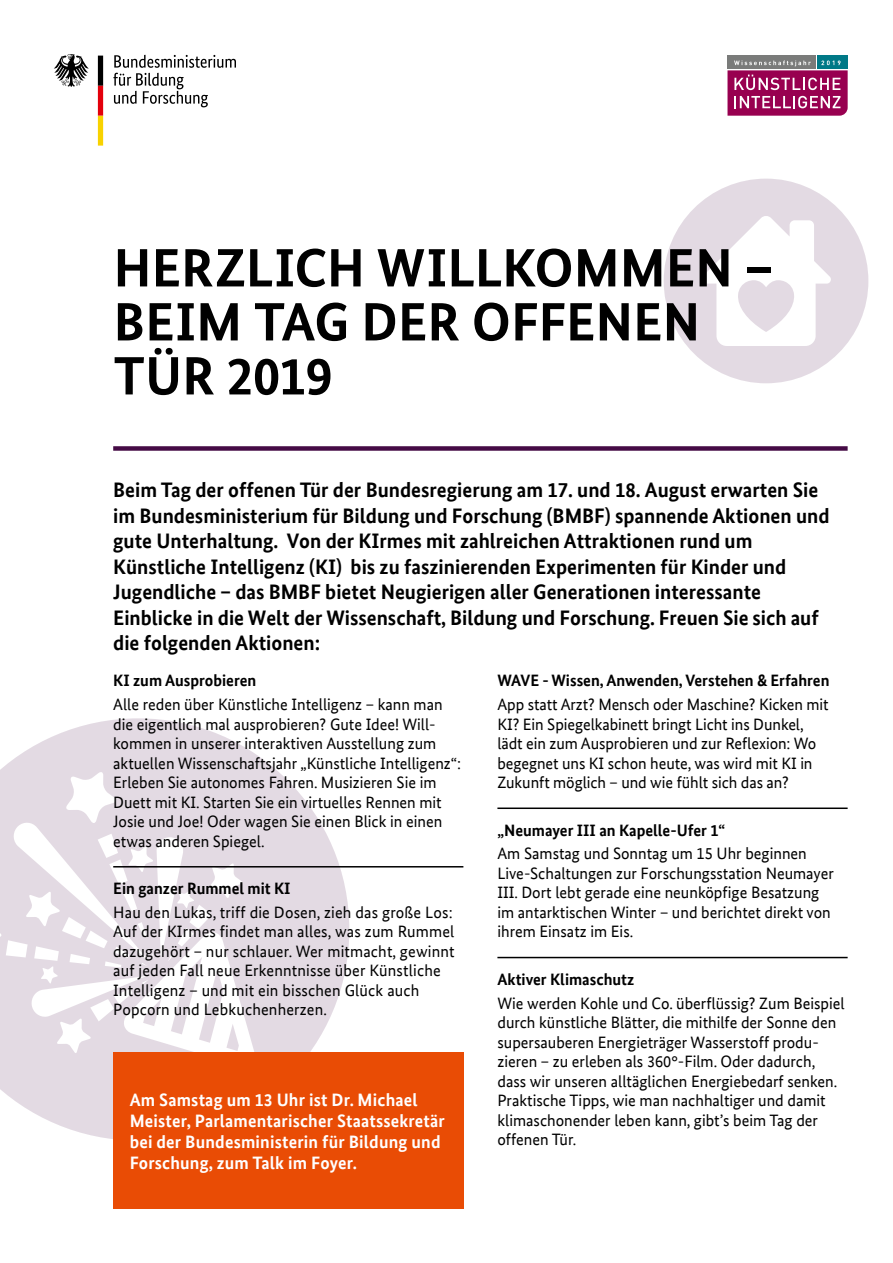
<style>
.page{position:relative;width:893px;height:1263px;background:#fff}
.page>*{position:absolute;margin:0;border:0;box-sizing:border-box;transform-origin:0 0}
.t1{font:700 54px/54px "Bundes Sans";letter-spacing:.005em;color:#000}
.t2{font:700 21px/25.5px "Bundes Sans Office";color:#000}
.t3{font:700 18px/21px "Bundes Sans Office";letter-spacing:.01em;color:#fff}
.t4{font:16.5px/19.5px "Bundes Sans Office";color:#000}
.t5{font:700 16.5px "Bundes Sans Office";color:#000}
</style>
<div class="page">
<div style="left:664px;top:179px;width:204px;height:204px;background:#e3dae3;border-radius:50%"></div>
<svg style="left:701px;top:216px;width:130px;height:130px"></svg>
<svg style="left:0;top:718px;width:349px;height:421px;fill:#e3dae3"></svg>
<svg style="left:0;top:771px;width:256px;height:296px;fill:#e3dae3"></svg>
<div style="left:113px;top:446px;width:735px;height:5px;background:#450b45"></div>
<svg style="left:113px;top:55px;width:123px;height:52px"></svg>
<svg style="left:54px;top:54px;width:35px;height:33px"></svg>
<svg style="left:98px;top:56px;width:5px;height:90px"></svg>
<div style="left:727px;top:56px;width:89px;height:13px;background:#7a7b7a"></div>
<div style="left:817px;top:56px;width:31px;height:13px;background:#007987"></div>
<svg style="left:727px;top:61px;width:121px;height:55px"></svg>
<hr style="left:113px;top:866px;width:350px;height:1px;background:#000">
<hr style="left:497px;top:807px;width:351px;height:2px;background:#000">
<hr style="left:497px;top:957px;width:351px;height:1px;background:#000">
<div style="left:113px;top:1053px;width:350px;height:156px;background:#e94c05"></div>
<h1 class="t1" style="left:114px;top:240px;width:661px">HERZLICH WILLKOMMEN –<br>BEIM TAG DER OFFENEN<br>TÜR 2019</h1>
<p class="t2" style="left:113px;top:477px;width:718px">Beim Tag der offenen Tür der Bundesregierung am 17. und 18. August erwarten Sie im Bundesministerium für Bildung und Forschung (BMBF) spannende Aktionen und gute Unterhaltung. Von der KIrmes mit zahlreichen Attraktionen rund um Künstliche Intelligenz (KI) bis zu faszinierenden Experimenten für Kinder und Jugendliche – das BMBF bietet Neugierigen aller Generationen interessante Einblicke in die Welt der Wissenschaft, Bildung und Forschung. Freuen Sie sich auf die folgenden Aktionen:</p>
<p class="t5" style="left:113px;top:671px;width:145px">KI zum Ausprobieren</p>
<p class="t4" style="left:113px;top:695px;width:349px">Alle reden über Künstliche Intelligenz – kann man die eigentlich mal ausprobieren? Gute Idee! Will&shy;kommen in unserer interaktiven Ausstellung zum aktuellen Wissenschaftsjahr „Künstliche Intelligenz“:<br>Erleben Sie autonomes Fahren. Musizieren Sie im Duett mit KI. Starten Sie ein virtuelles Rennen mit Josie und Joe! Oder wagen Sie einen Blick in einen etwas anderen Spiegel.</p>
<p class="t5" style="left:113px;top:879px;width:179px">Ein ganzer Rummel mit KI</p>
<p class="t4" style="left:113px;top:902px;width:343px">Hau den Lukas, triff die Dosen, zieh das große Los:<br>Auf der KIrmes findet man alles, was zum Rummel dazugehört – nur schlauer. Wer mitmacht, gewinnt auf jeden Fall neue Erkenntnisse über Künstliche Intelligenz – und mit ein bisschen Glück auch Popcorn und Lebkuchenherzen.</p>
<p class="t5" style="left:497px;top:671px;width:334px">WAVE - Wissen, Anwenden, Verstehen &amp; Erfahren</p>
<p class="t4" style="left:497px;top:695px;width:333px">App statt Arzt? Mensch oder Maschine? Kicken mit KI? Ein Spiegelkabinett bringt Licht ins Dunkel, lädt ein zum Ausprobieren und zur Reflexion: Wo begegnet uns KI schon heute, was wird mit KI in Zukunft möglich – und wie fühlt sich das an?</p>
<p class="t5" style="left:497px;top:820px;width:229px">„Neumayer III an Kapelle-Ufer 1“</p>
<p class="t4" style="left:497px;top:844px;width:338px">Am Samstag und Sonntag um 15 Uhr beginnen Live-Schaltungen zur Forschungsstation Neumayer III. Dort lebt gerade eine neunköpfige Besatzung im antarktischen Winter – und berichtet direkt von ihrem Einsatz im Eis.</p>
<p class="t5" style="left:497px;top:969px;width:138px">Aktiver Klimaschutz</p>
<p class="t4" style="left:497px;top:993px;width:349px">Wie werden Kohle und Co. überflüssig? Zum Beispiel durch künstliche Blätter, die mithilfe der Sonne den supersauberen Energieträger Wasserstoff produ&shy;zieren – zu erleben als 360°-Film. Oder dadurch, dass wir unseren alltäglichen Energiebedarf senken.<br>Praktische Tipps, wie man nachhaltiger und damit klimaschonender leben kann, gibt’s beim Tag der offenen Tür.</p>
<p class="t3" style="left:130px;top:1090px;width:317px">Am Samstag um 13 Uhr ist Dr. Michael Meister, Parlamentarischer Staatssekretär bei der Bundesministerin für Bildung und Forschung, zum Talk im Foyer.</p>
</div>
